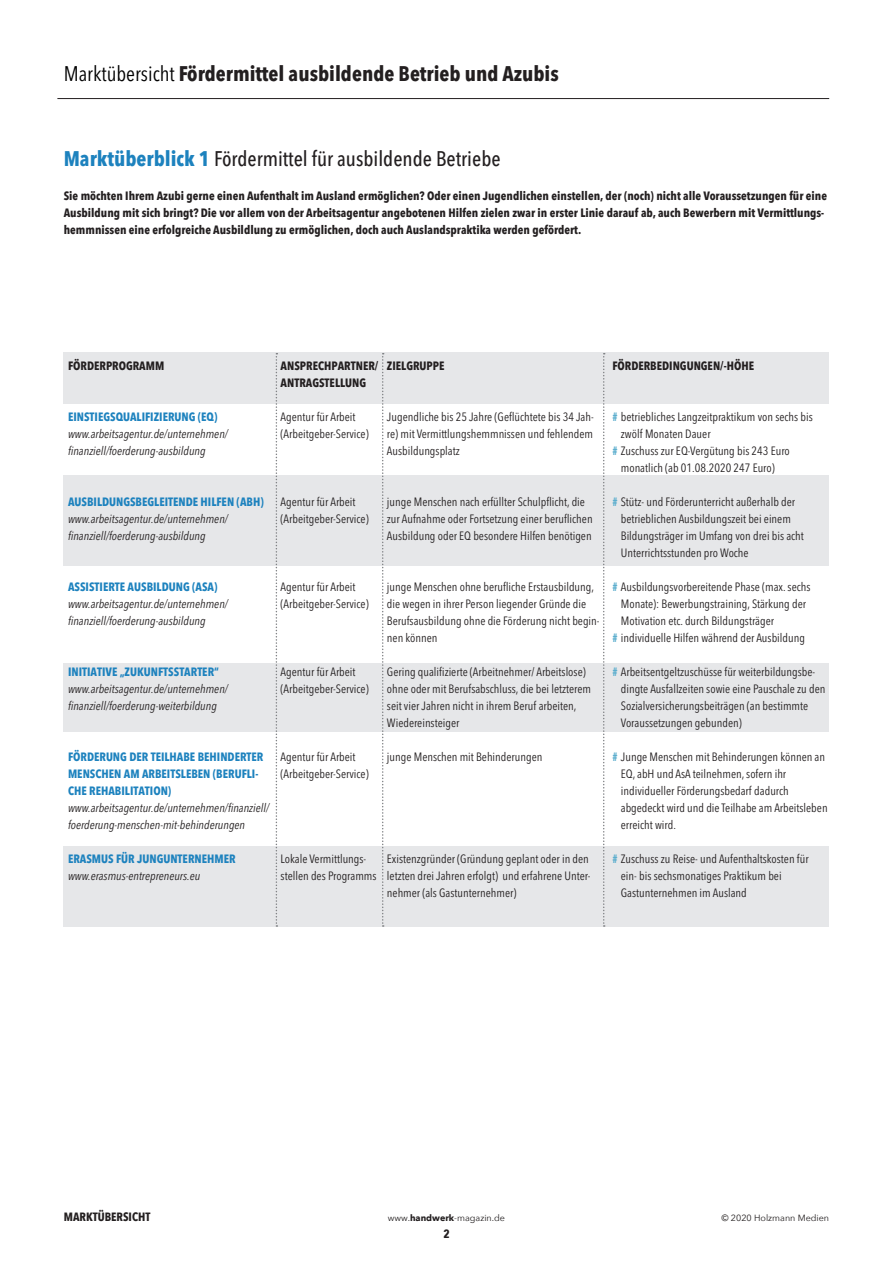
<style>
.page{position:relative;width:893px;height:1263px;background:#fff}
.page>*{position:absolute;margin:0;border:0;box-sizing:border-box;transform-origin:0 0}
.t1{font:700 condensed 21px "Avenir Next LT Pro";color:#231f20}
.t2{font:500 condensed 21px "Avenir Next LT Pro";color:#231f20}
.t3{font:condensed 12px/17px "Avenir Next LT Pro";color:#231f20}
.t4{font:700 condensed 12px/17px "Avenir Next LT Pro";color:#231f20}
.t5{font:italic condensed 12px/17px "Avenir Next LT Pro";color:#231f20}
.t6{font:700 condensed 12px/17px "Avenir Next LT Pro";color:#1d82be}
.t7{font:700 12px "Avenir Next Condensed";color:#231f20}
.t8{font:9px "Avenir Next";color:#231f20}
.s1{font-weight:400;color:#000}
.s2{font-weight:700;color:#1d82be}
.s3{font-weight:700;color:#5aadcd}
.s4{font-weight:700}
</style>
<div class="page">
<div style="left:64px;top:846px;width:765px;height:81px;background:#e6e7e9"></div>
<div style="left:64px;top:663px;width:765px;height:68px;background:#e6e7e9"></div>
<div style="left:64px;top:475px;width:765px;height:91px;background:#e6e7e9"></div>
<div style="left:64px;top:353px;width:765px;height:51px;background:#e6e7e9"></div>
<svg style="left:276px;top:353px;width:1px;height:574px"></svg>
<svg style="left:382px;top:353px;width:2px;height:574px"></svg>
<svg style="left:603px;top:353px;width:2px;height:574px"></svg>
<hr style="left:57px;top:98px;width:772px;height:1px;background:#231f20">
<h1 class="t1" style="left:64px;top:61px;width:496px"><span class="s1">Marktübersicht</span> Fördermittel ausbildende Betrieb und Azubis</h1>
<h1 class="t2" style="left:64px;top:146px;width:438px"><span class="s2">Marktüberblick 1</span> Fördermittel für ausbildende Betriebe</h1>
<p class="t4" style="left:64px;top:187px;width:765px">Sie möchten Ihrem Azubi gerne einen Aufenthalt im Ausland ermöglichen? Oder einen Jugendlichen einstellen, der (noch) nicht alle Voraussetzungen für eine<br>Ausbildung mit sich bringt? Die vor allem von der Arbeitsagentur angebotenen Hilfen zielen zwar in erster Linie darauf ab, auch Bewerbern mit Vermittlungs&shy;hemmnissen eine erfolgreiche Ausbildlung zu ermöglichen, doch auch Auslandspraktika werden gefördert.</p>
<p class="t4" style="left:68px;top:357px;width:81px">Förderprogramm</p>
<p class="t6" style="left:68px;top:408px;width:68px">Ei nstiegsqualifi</p>
<p class="t6" style="left:154px;top:408px;width:65px">zierung (EQ)</p>
<p class="t5" style="left:68px;top:425px;width:161px">www.arbeitsagentur.de/unternehmen/ finanziell/foerderung-ausbildung</p>
<p class="t6" style="left:68px;top:493px;width:20px">ausbild</p>
<p class="t6" style="left:109px;top:493px;width:156px">ungsbegleitende Hilfen (abH)</p>
<p class="t5" style="left:68px;top:510px;width:161px">www.arbeitsagentur.de/unternehmen/ finanziell/foerderung-ausbildung</p>
<p class="t6" style="left:68px;top:578px;width:13px">Assis</p>
<p class="t6" style="left:95px;top:578px;width:53px">tierte Ausbild</p>
<p class="t6" style="left:169px;top:578px;width:50px">ung (AsA)</p>
<p class="t5" style="left:68px;top:595px;width:161px">www.arbeitsagentur.de/unternehmen/ finanziell/foerderung-ausbildung</p>
<p class="t6" style="left:68px;top:663px;width:152px">Initiative „Zukunftsstarter“</p>
<p class="t5" style="left:68px;top:680px;width:161px">www.arbeitsagentur.de/unternehmen/ finanziell/foerderung-weiterbildung</p>
<p class="t6" style="left:68px;top:748px;width:100px">Förderung der Teilhab</p>
<p class="t6" style="left:68px;top:748px;width:197px;text-indent:122px">e behi nderter<br>Menschen am Arbeitsleben (Berufli&shy;che Rehabili</p>
<p class="t6" style="left:133px;top:782px;width:39px">tatio n)</p>
<p class="t5" style="left:68px;top:799px;width:203px">www.arbeitsagentur.de/unternehmen/finanziell/ foerderung-menschen-mit-behinderungen</p>
<p class="t6" style="left:68px;top:850px;width:169px">Erasmus für Jungunternehm er</p>
<p class="t5" style="left:68px;top:867px;width:134px">www.erasmus-entrepreneurs.eu</p>
<p class="t4" style="left:281px;top:357px;width:99px">Ansprechpartner/<br>Antragstellung</p>
<p class="t3" style="left:281px;top:408px;width:90px">Agentur für Arbeit (Arbeitgeber-Service)</p>
<p class="t3" style="left:281px;top:493px;width:90px">Agentur für Arbeit (Arbeitgeber-Service)</p>
<p class="t3" style="left:281px;top:578px;width:90px">Agentur für Arbeit (Arbeitgeber-Service)</p>
<p class="t3" style="left:281px;top:663px;width:90px">Agentur für Arbeit (Arbeitgeber-Service)</p>
<p class="t3" style="left:281px;top:748px;width:90px">Agentur für Arbeit (Arbeitgeber-Service)</p>
<p class="t4" style="left:387px;top:357px;width:59px">Zi elgruppe</p>
<p class="t3" style="left:387px;top:408px;width:208px;text-align:justify">Jugendliche bis 25 Jahre (Geflüchtete bis 34 Jah&shy;re) mit Vermittlungshemmnissen und fehlendem Ausbildungsplatz</p>
<p class="t3" style="left:387px;top:493px;width:207px">junge Menschen nach erfüllter Schulpflicht, die zur Aufnahme oder Fortsetzung einer beruflichen<br>Ausbildung oder EQ besondere Hilfen benötigen</p>
<p class="t3" style="left:387px;top:578px;width:214px">junge Menschen ohne berufliche Erstausbildung, die wegen in ihrer Person liegender Gründe die Berufsausbildung ohne die Förderung nicht begin&shy;nen können</p>
<p class="t3" style="left:387px;top:663px;width:206px">Gering qualifizierte (Arbeitnehmer/ Arbeitslose) ohne oder mit Berufsabschluss, die bei letzterem seit vier Jahren nicht in ihrem Beruf arbeiten, Wiedereinsteiger</p>
<p class="t3" style="left:387px;top:748px;width:157px">junge Menschen mit Behinderungen</p>
<p class="t3" style="left:281px;top:850px;width:97px">Lokale Vermittlungs&shy;stellen des Programms</p>
<p class="t3" style="left:387px;top:850px;width:205px">Existenzgründer (Gründung geplant oder in den letzten drei Jahren erfolgt) und erfahrene Unter&shy;nehmer (als Gastunternehmer)</p>
<p class="t4" style="left:612px;top:357px;width:143px">Förderbedingungen/-höhe</p>
<p class="t3" style="left:612px;top:408px;width:202px"><span class="s3">#</span> betriebliches Langzeitpraktikum von sechs bis</p>
<p class="t3" style="left:621px;top:425px;width:91px">zwölf Monaten Dauer</p>
<p class="t3" style="left:612px;top:442px;width:179px"><span class="s3">#</span> Zuschuss zur EQ-Vergütung bis 243 Euro</p>
<p class="t3" style="left:621px;top:459px;width:155px">monatlich (ab 01.08.2020 247 Euro)</p>
<p class="t3" style="left:621px;top:493px;width:185px;text-indent:-9px"><span class="s3">#</span> Stütz- und Förderunterricht außerhalb der betrieblichen Ausbildungszeit bei einem Bildungsträger im Umfang von drei bis acht Unterrichtsstunden pro Woche</p>
<p class="t3" style="left:612px;top:578px;width:200px"><span class="s3">#</span> Ausbildungsvorbereitende Phase (max. sechs</p>
<p class="t3" style="left:621px;top:595px;width:187px">Monate): Bewerbungstraining, Stärkung der</p>
<p class="t3" style="left:621px;top:612px;width:155px">Motivation etc. durch Bildungsträger</p>
<p class="t3" style="left:612px;top:629px;width:194px"><span class="s3">#</span> individuelle Hilfen während der Ausbildung</p>
<p class="t3" style="left:621px;top:663px;width:206px;text-indent:-9px"><span class="s3">#</span> Arbeitsentgeltzuschüsse für weiterbildungsbe&shy;dingte Ausfallzeiten sowie eine Pauschale zu den Sozialversicherungsbeiträgen (an bestimmte Voraussetzungen gebunden)</p>
<p class="t3" style="left:621px;top:748px;width:208px;text-indent:-9px"><span class="s3">#</span> Junge Menschen mit Behinderungen können an EQ, abH und AsA teilnehmen, sofern ihr individueller Förderungsbedarf dadurch abgedeckt wird und die Teilhabe am Arbeitsleben erreicht wird.</p>
<p class="t3" style="left:621px;top:850px;width:189px;text-indent:-9px"><span class="s3">#</span> Zuschuss zu Reise- und Aufenthaltskosten für ein- bis sechsmonatiges Praktikum bei<br>Gastunternehmen im Ausland</p>
<p class="t7" style="left:64px;top:1209px;width:88px">MARKTÜBERSICHT</p>
<p class="t8" style="left:721px;top:1210px;width:109px">© 2020 Holzmann Medien</p>
<p class="t8" style="left:388px;top:1210px;width:119px">www.<span class="s4">handwerk</span>-magazin.de</p>
<p class="t7" style="left:443px;top:1226px;width:8px">2</p>
</div>
